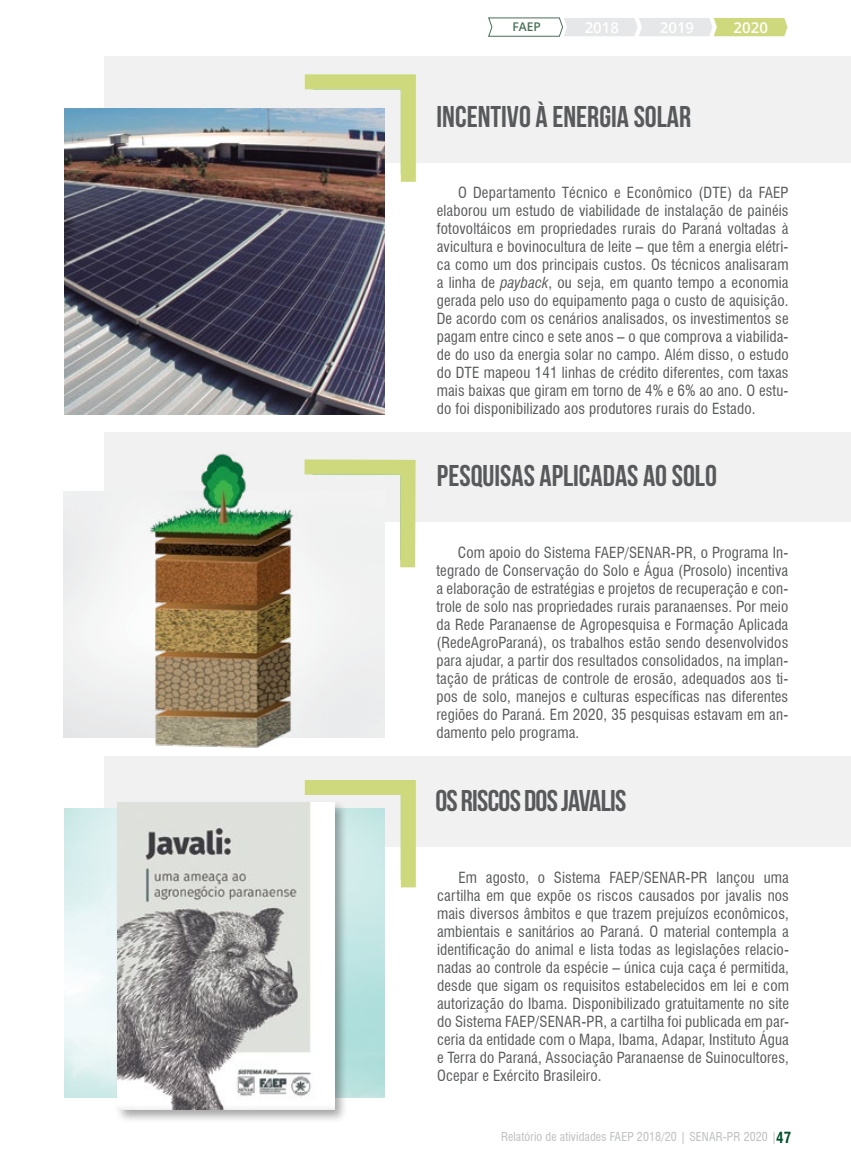
<style>
.page{position:relative;width:851px;height:1170px;background:#fff}
.page>*{position:absolute;margin:0;border:0;box-sizing:border-box;transform-origin:0 0}
.t1{font:700 30px "Bebas Neue";color:#58595b}
.t2{font:700 30px "Bebas Neue";letter-spacing:-.025em;color:#58595b}
.t3{font:condensed 15px/18px "Swiss 721 BT";letter-spacing:.01em;color:#58595b;text-align:justify}
.t4{font:600 15px "Open Sans";color:#fff}
.t5{font:condensed 12px "Swiss 721 BT";letter-spacing:.01em;color:#bcbec0}
.t6{font:600 12px "Open Sans";color:#477154}
.s1{font-style:italic}
.s2{font-weight:700;font-size:15px;color:#00522a}
</style>
<div class="page">
<div style="left:104px;top:56px;width:746px;height:107px;background:#f1f1f2"></div>
<img style="left:64px;top:109px;width:321px;height:305px">
<svg style="left:290px;top:74px;width:126px;height:123px"></svg>
<div style="left:104px;top:432px;width:746px;height:90px;background:#f1f1f2"></div>
<svg style="left:300px;top:459px;width:116px;height:123px"></svg>
<div style="left:104px;top:756px;width:746px;height:90px;background:#f1f1f2"></div>
<svg style="left:304px;top:780px;width:119px;height:122px"></svg>
<img style="left:137px;top:453px;width:163px;height:295px">
<div style="left:115px;top:800px;width:233px;height:324px;background:#000;opacity:.35"></div>
<img style="left:117px;top:802px;width:217px;height:307px">
<svg style="left:488px;top:17px;width:299px;height:20px"></svg>
<p class="t6" style="left:512px;top:19px;width:30px">FAEP</p>
<p class="t4" style="left:584px;top:17px;width:36px">2018</p>
<p class="t4" style="left:659px;top:17px;width:36px">2019</p>
<p class="t4" style="left:733px;top:17px;width:36px">2020</p>
<h1 class="t1" style="left:436px;top:100px;width:256px">INCENTIVO À ENERGIA SOLAR</h1>
<p class="t3" style="left:436px;top:184px;width:353px;text-indent:21px">O Departamento Técnico e Econômico (DTE) da FAEP elaborou um estudo de viabilidade de instalação de painéis fotovoltáicos em propriedades rurais do Paraná voltadas à avicultura e bovinocultura de leite – que têm a energia elétri&shy;ca como um dos principais custos. Os técnicos analisaram a linha de <span class="s1">payback</span>, ou seja, em quanto tempo a economia gerada pelo uso do equipamento paga o custo de aquisição.<br>De acordo com os cenários analisados, os investimentos se pagam entre cinco e sete anos – o que comprova a viabilida&shy;de do uso da energia solar no campo. Além disso, o estudo do DTE mapeou 141 linhas de crédito diferentes, com taxas mais baixas que giram em torno de 4% e 6% ao ano. O estu&shy;do foi disponibilizado aos produtores rurais do Estado.</p>
<h1 class="t1" style="left:437px;top:459px;width:281px">PESQUISAS APLICADAS AO SOLO</h1>
<p class="t3" style="left:436px;top:544px;width:353px;text-indent:21px">Com apoio do Sistema FAEP/SENAR-PR, o Programa In&shy;tegrado de Conservação do Solo e Água (Prosolo) incentiva a elaboração de estratégias e projetos de recuperação e con&shy;trole de solo nas propriedades rurais paranaenses. Por meio da Rede Paranaense de Agropesquisa e Formação Aplicada (RedeAgroParaná), os trabalhos estão sendo desenvolvidos para ajudar, a partir dos resultados consolidados, na implan&shy;tação de práticas de controle de erosão, adequados aos ti&shy;pos de solo, manejos e culturas específicas nas diferentes regiões do Paraná. Em 2020, 35 pesquisas estavam em an&shy;damento pelo programa.</p>
<h1 class="t2" style="left:435px;top:783px;width:192px">OS RISCOS DOS JAVALIS</h1>
<p class="t3" style="left:437px;top:868px;width:353px;text-indent:21px">Em agosto, o Sistema FAEP/SENAR-PR lançou uma cartilha em que expõe os riscos causados por javalis nos mais diversos âmbitos e que trazem prejuízos econômicos, ambientais e sanitários ao Paraná. O material contempla a identificação do animal e lista todas as legislações relacio&shy;nadas ao controle da espécie – única cuja caça é permitida, desde que sigam os requisitos estabelecidos em lei e com autorização do Ibama. Disponibilizado gratuitamente no site do Sistema FAEP/SENAR-PR, a cartilha foi publicada em par&shy;ceria da entidade com o Mapa, Ibama, Adapar, Instituto Água e Terra do Paraná, Associação Paranaense de Suinocultores, Ocepar e Exército Brasileiro.</p>
<p class="t5" style="left:501px;top:1128px;width:291px">Relatório de atividades FAEP 2018/20 | SENAR-PR 2020 |<span class="s2">47</span></p>
</div>
